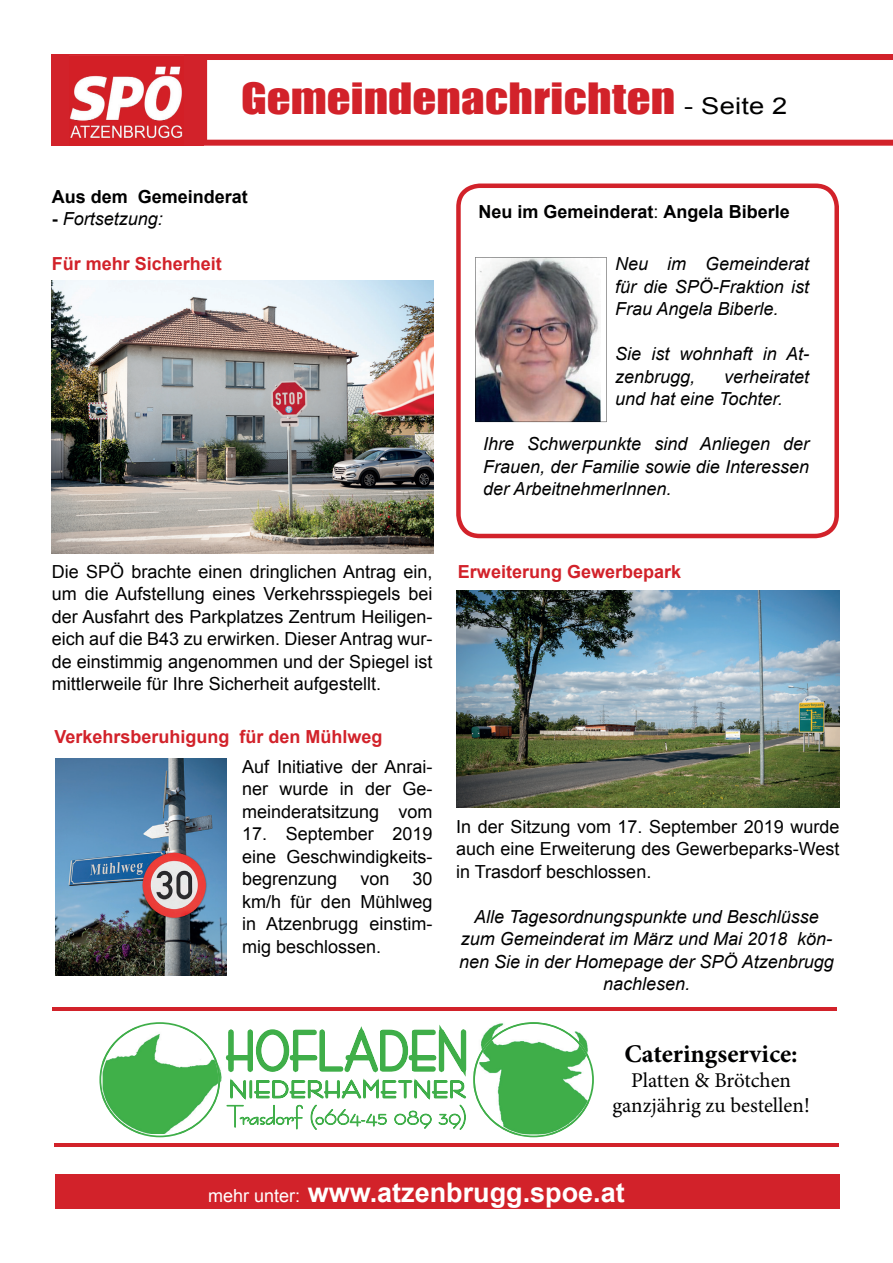
<style>
.page{position:relative;width:893px;height:1263px;background:#fff}
.page>*{position:absolute;margin:0;border:0;box-sizing:border-box;transform-origin:0 0}
.t1{font:39.6px "Impact";letter-spacing:.005em;color:#d2222a;scale:1.18 1}
.t2{font:700 27px "Arial";color:#fff}
.t3{font:700 25.5px "Minion Pro";color:#000001}
.t4{font:21px/25.2px "Minion Pro";color:#000001;text-align:center}
.t5{font:18px/22.5px "Arial";color:#000001;text-align:justify}
.t6{font:italic 18px/22.5px "Arial";color:#000001;text-align:justify}
.t7{font:700 18px "Arial";color:#d2222a}
.t8{font:700 18px "Arial";color:#000001}
.s1{font-family:"Arial";font-size:23.1px;color:#000001}
.s2{font-weight:700;font-style:normal}
.s3{font-weight:400}
.s4{font-weight:400;font-size:18px}
</style>
<div class="page">
<svg style="left:99px;top:1022px;width:85px;height:115px"></svg>
<svg style="left:473px;top:1057px;width:121px;height:80px"></svg>
<img style="left:474px;top:1022px;width:115px;height:112px">
<svg style="left:226px;top:1024px;width:240px;height:106px"></svg>
<img style="left:103px;top:1027px;width:117px;height:107px">
<div style="left:52px;top:54px;width:152px;height:92px;background:#d2222a"></div>
<img style="left:70px;top:66px;width:113px;height:73px">
<svg style="left:204px;top:54px;width:689px;height:92px"></svg>
<div style="left:55px;top:1174px;width:784px;height:35px;background:#d2222a"></div>
<hr style="left:54px;top:1143px;width:785px;height:3px;background:#d2222a">
<hr style="left:52px;top:1008px;width:785px;height:3px;background:#d2222a">
<img style="left:52px;top:281px;width:382px;height:273px">
<img style="left:55px;top:758px;width:172px;height:218px">
<img style="left:456px;top:590px;width:383px;height:218px">
<svg style="left:456px;top:183px;width:383px;height:355px"></svg>
<img style="left:475px;top:257px;width:132px;height:165px">
<h1 class="t1" style="left:241px;top:68px;width:464px">Gemeindenachrichten <span class="s1">- Seite 2</span></h1>
<p class="t8" style="left:52px;top:184px;width:198px">Aus dem Gemeinderat</p>
<p class="t6" style="left:52px;top:208px;width:113px"><span class="s2">-</span> Fortsetzung:</p>
<p class="t7" style="left:52px;top:252px;width:172px">Für mehr Sicherheit</p>
<p class="t8" style="left:479px;top:199px;width:313px">Neu im Gemeinderat<span class="s3">:</span> Angela Biberle</p>
<p class="t6" style="left:615px;top:253px;width:195px">Neu im Gemeinderat für die SPÖ-Fraktion ist Frau Angela Biberle.</p>
<p class="t6" style="left:615px;top:343px;width:196px">Sie ist wohnhaft in At&shy;zenbrugg,</p>
<p class="t6" style="left:615px;top:365px;width:195px;text-indent:109px">verheiratet und hat eine Tochter.</p>
<p class="t6" style="left:483px;top:433px;width:328px">Ihre Schwerpunkte sind Anliegen der Frauen, der Familie sowie die Interessen der ArbeitnehmerInnen.</p>
<p class="t5" style="left:52px;top:560px;width:382px">Die SPÖ brachte einen dringlichen Antrag ein, um die Aufstellung eines Verkehrsspiegels bei der Ausfahrt des Parkplatzes Zentrum Heiligen&shy;eich auf die B43 zu erwirken. Dieser Antrag wur&shy;de einstimmig angenommen und der Spiegel ist mittlerweile für Ihre Sicherheit aufgestellt.</p>
<p class="t7" style="left:54px;top:725px;width:330px">Verkehrsberuhigung für den Mühlweg</p>
<p class="t5" style="left:242px;top:755px;width:192px">Auf Initiative der Anrai&shy;ner wurde in der Ge&shy;meinderatsitzung vom</p>
<p class="t5" style="left:242px;top:823px;width:192px">17. September 2019 eine Geschwindigkeits&shy;begrenzung</p>
<p class="t5" style="left:242px;top:868px;width:192px;text-indent:170px">30 km/h für den Mühlweg in Atzenbrugg einstim&shy;mig beschlossen.</p>
<p class="t5" style="left:360px;top:868px;width:31px">von</p>
<p class="t7" style="left:458px;top:559px;width:225px">Erweiterung Gewerbepark</p>
<p class="t5" style="left:456px;top:815px;width:385px">In der Sitzung vom 17. September 2019 wurde auch eine Erweiterung des Gewerbeparks-West in Trasdorf beschlossen.</p>
<p class="t6" style="left:459px;top:905px;width:376px;text-align:center">Alle Tagesordnungspunkte und Beschlüsse zum Gemeinderat im März und Mai 2018 kön&shy;nen Sie in der Homepage der SPÖ Atzenbrugg nachlesen.</p>
<h3 class="t3" style="left:624px;top:1035px;width:175px">Cateringservice:</h3>
<p class="t4" style="left:612px;top:1067px;width:199px">Platten &amp; Brötchen ganzjährig zu bestellen!</p>
<h2 class="t2" style="left:208px;top:1174px;width:418px"><span class="s4">mehr unter:</span> www.atzenbrugg.spoe.at</h2>
</div>
